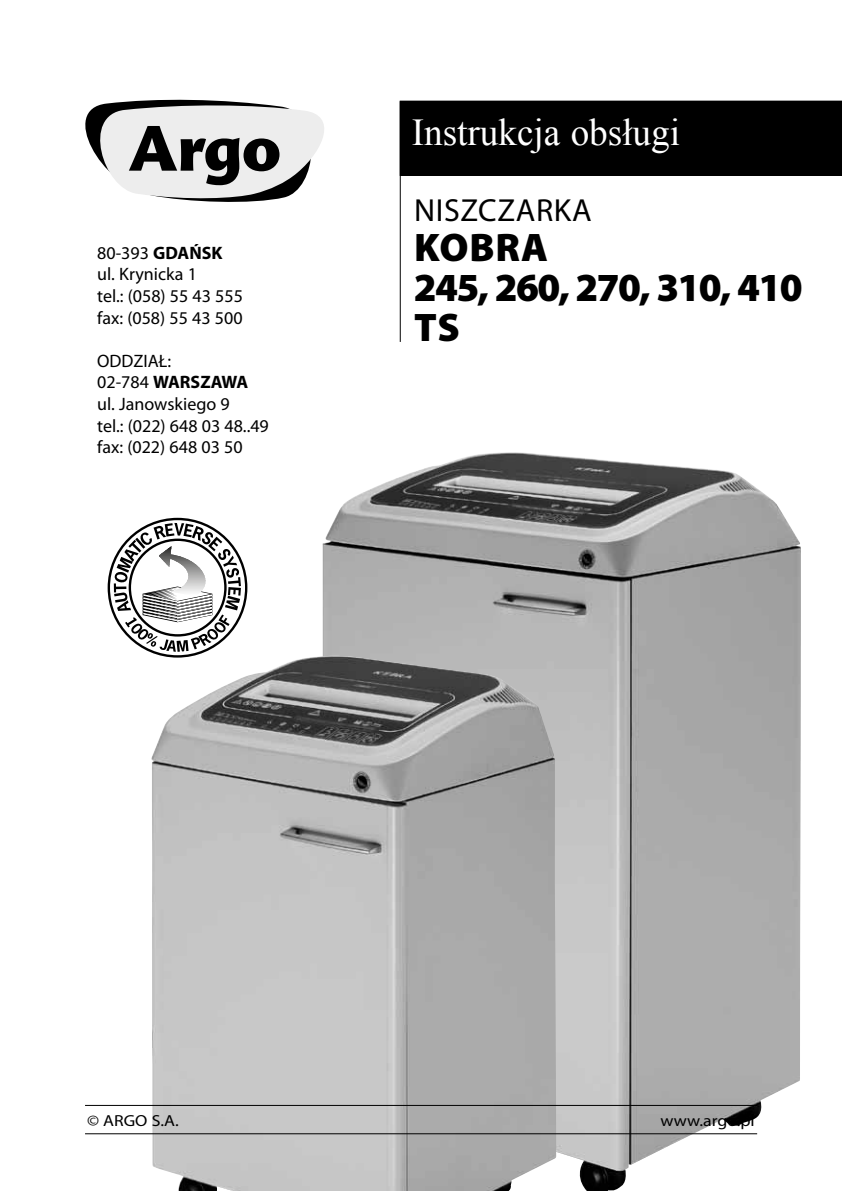
<style>
.page{position:relative;width:842px;height:1191px;background:#fff}
.page>*{position:absolute;margin:0;border:0;box-sizing:border-box;transform-origin:0 0}
.t1{font:900 40px/40px "Myriad Pro";letter-spacing:-.04em;color:#000}
.t2{font:38px "Times New Roman";color:#fff}
.t3{font:32px "Myriad Pro";letter-spacing:.02em;color:#000}
.t4{font:18px/21.6px "Myriad Pro";color:#000}
.t5{font:16px "Myriad Pro";color:#000;scale:1.11 1}
.s1{font-weight:700}
</style>
<div class="page">
<img style="left:322px;top:452px;width:479px;height:739px">
<img style="left:150px;top:656px;width:406px;height:535px">
<svg style="left:114px;top:523px;width:127px;height:129px"></svg>
<hr style="left:159px;top:546px;width:46px;height:1px;background:#090808">
<hr style="left:159px;top:547px;width:46px;height:1px;background:#181817">
<hr style="left:159px;top:548px;width:46px;height:1px;background:#292828">
<hr style="left:159px;top:549px;width:46px;height:1px;background:#323231">
<hr style="left:159px;top:550px;width:46px;height:1px;background:#383837">
<hr style="left:159px;top:551px;width:46px;height:1px;background:#3f3f3e">
<hr style="left:159px;top:552px;width:46px;height:1px;background:#444443">
<hr style="left:159px;top:553px;width:46px;height:1px;background:#494848">
<hr style="left:159px;top:554px;width:46px;height:1px;background:#50504f">
<hr style="left:159px;top:555px;width:46px;height:1px;background:#545453">
<hr style="left:159px;top:556px;width:46px;height:1px;background:#5b5b5a">
<hr style="left:159px;top:557px;width:46px;height:1px;background:#5f5f5e">
<hr style="left:159px;top:558px;width:46px;height:1px;background:#636362">
<hr style="left:159px;top:559px;width:46px;height:1px;background:#696968">
<hr style="left:159px;top:560px;width:46px;height:1px;background:#6d6d6c">
<hr style="left:159px;top:561px;width:46px;height:1px;background:#717171">
<hr style="left:159px;top:562px;width:46px;height:1px;background:#787877">
<hr style="left:159px;top:563px;width:46px;height:1px;background:#7c7c7b">
<hr style="left:159px;top:564px;width:46px;height:1px;background:#80807f">
<hr style="left:159px;top:565px;width:46px;height:1px;background:#868685">
<hr style="left:159px;top:566px;width:46px;height:1px;background:#8a8989">
<hr style="left:159px;top:567px;width:46px;height:1px;background:#8f8f8f">
<hr style="left:159px;top:568px;width:46px;height:1px;background:#939392">
<hr style="left:159px;top:569px;width:46px;height:1px;background:#979696">
<hr style="left:159px;top:570px;width:46px;height:1px;background:#9c9c9c">
<hr style="left:159px;top:571px;width:46px;height:1px;background:#a0a09f">
<hr style="left:159px;top:572px;width:46px;height:1px;background:#a3a3a3">
<hr style="left:159px;top:573px;width:46px;height:1px;background:#a9a9a9">
<hr style="left:159px;top:574px;width:46px;height:1px;background:#adadac">
<hr style="left:159px;top:575px;width:46px;height:1px;background:#b0b0b0">
<hr style="left:159px;top:576px;width:46px;height:1px;background:#b6b5b5">
<hr style="left:159px;top:577px;width:46px;height:1px;background:#b9b9b9">
<hr style="left:159px;top:578px;width:46px;height:1px;background:#bebebe">
<hr style="left:159px;top:579px;width:46px;height:1px;background:#c2c1c1">
<hr style="left:159px;top:580px;width:46px;height:1px;background:#c5c5c4">
<hr style="left:159px;top:581px;width:46px;height:1px;background:#cacac9">
<hr style="left:159px;top:582px;width:46px;height:1px;background:#cdcdcd">
<hr style="left:159px;top:583px;width:46px;height:1px;background:#d1d1d0">
<hr style="left:159px;top:584px;width:46px;height:1px;background:#d6d6d5">
<hr style="left:159px;top:585px;width:46px;height:1px;background:#d9d9d9">
<hr style="left:159px;top:586px;width:46px;height:1px;background:#dedede">
<hr style="left:159px;top:587px;width:46px;height:1px;background:#e1e1e1">
<hr style="left:159px;top:588px;width:46px;height:1px;background:#e4e4e4">
<hr style="left:159px;top:589px;width:46px;height:1px;background:#e9e9e9">
<hr style="left:159px;top:590px;width:46px;height:1px;background:#ececec">
<hr style="left:159px;top:591px;width:46px;height:1px;background:#efefef">
<hr style="left:159px;top:592px;width:46px;height:1px;background:#f4f4f4">
<hr style="left:159px;top:593px;width:46px;height:1px;background:#f7f7f7">
<hr style="left:159px;top:594px;width:46px;height:1px;background:#fafafa">
<hr style="left:159px;top:595px;width:46px;height:1px;background:#fff">
<div style="left:401px;top:101px;width:441px;height:75px;background:#000"></div>
<hr style="left:400px;top:101px;width:1px;height:241px;background:#000">
<svg style="left:85px;top:99px;width:239px;height:103px"></svg>
<hr style="left:85px;top:1105px;width:672px;height:1px;background:#000">
<hr style="left:85px;top:1133px;width:672px;height:1px;background:#000">
<p class="t4" style="left:97px;top:242px;width:147px">80-393 <span class="s1">GDAŃSK </span>ul. Krynicka 1<br>tel.: (058) 55 43 555 fax: (058) 55 43 500</p>
<p class="t4" style="left:97px;top:350px;width:173px">ODDZIAŁ:<br>02-784 <span class="s1">WARSZAWA </span>ul. Janowskiego 9<br>tel.: (022) 648 03 48..49 fax: (022) 648 03 50</p>
<h2 class="t2" style="left:412px;top:107px;width:270px">Instrukcja obsługi</h2>
<h3 class="t3" style="left:414px;top:191px;width:179px">niszczarka</h3>
<h1 class="t1" style="left:414px;top:226px;width:390px">KOBRA<br>245, 260, 270, 310, 410<br>TS</h1>
<p class="t5" style="left:87px;top:1110px;width:84px">© ARGO S.A.</p>
<p class="t5" style="left:660px;top:1110px;width:86px">www.argo.pl</p>
</div>
